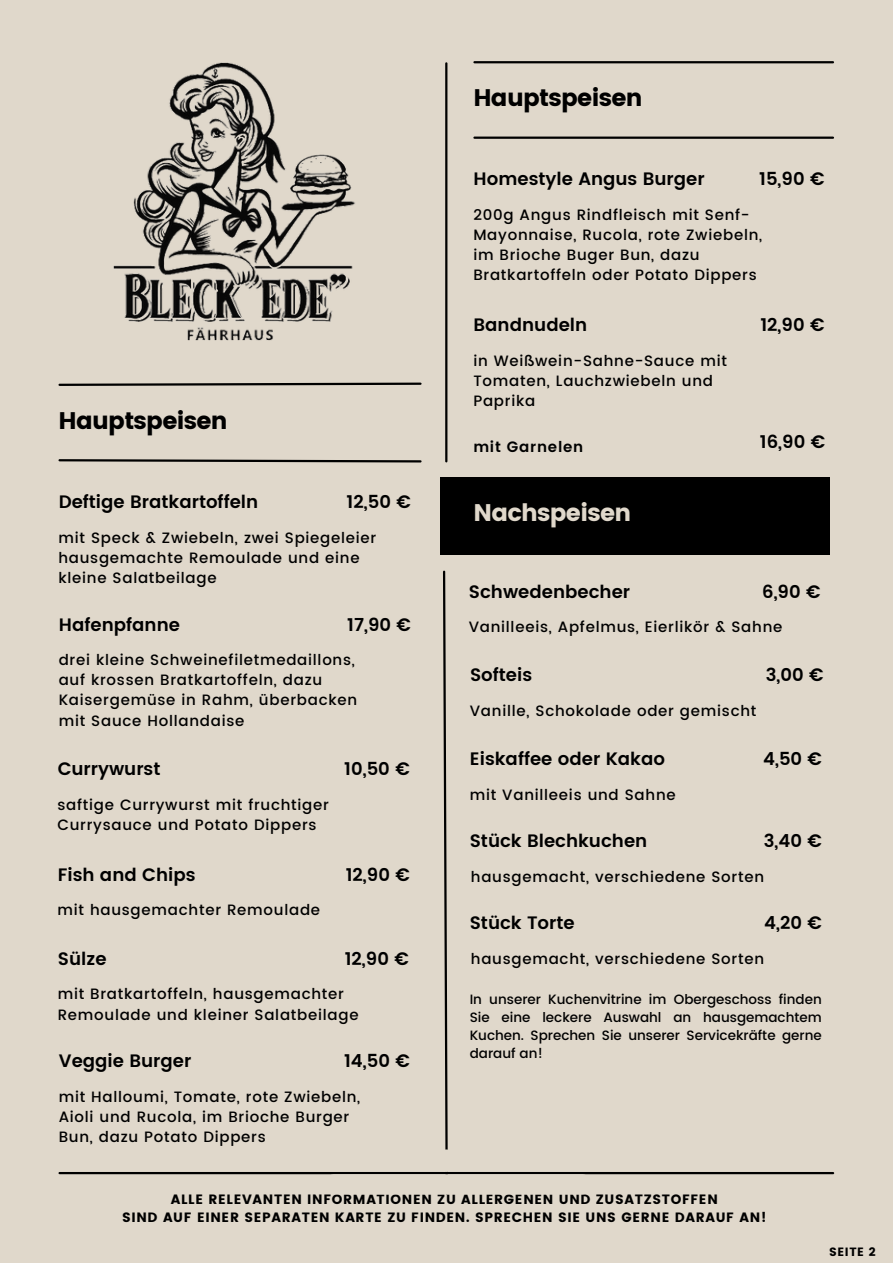
<style>
.page{position:relative;width:893px;height:1264px;background:#fff}
.page>*{position:absolute;margin:0;border:0;box-sizing:border-box;transform-origin:0 0}
.t1{font:24px "Poppins";letter-spacing:-.03em;color:#000}
.t2{font:24px "Poppins";letter-spacing:-.03em;color:#e0d8cb}
.t3{font:600 18px "Poppins";color:#000}
.t4{font:500 15px/20.2px "Poppins";letter-spacing:.05em;color:#000}
.t5{font:600 15px "Poppins";letter-spacing:.05em;color:#000}
.t6{font:500 13.5px/18px "Poppins";color:#000;text-align:justify}
.t7{font:13.5px "Poppins";letter-spacing:.05em;color:#000}
.t8{font:12px "Poppins";letter-spacing:.05em;color:#000}
</style>
<div class="page">
<div style="left:0;top:0;width:892px;height:1262px;background:#e0d8cb"></div>
<hr style="left:445px;top:63px;width:2px;height:398px;background:#000">
<img style="left:114px;top:62px;width:241px;height:279px">
<hr style="left:60px;top:1171px;width:773px;height:3px;background:#000">
<svg style="left:58px;top:382px;width:364px;height:4px"></svg>
<svg style="left:58px;top:459px;width:364px;height:4px"></svg>
<hr style="left:474px;top:61px;width:358px;height:2px;background:#000">
<hr style="left:474px;top:136px;width:358px;height:3px;background:#000">
<div style="left:441px;top:477px;width:388px;height:78px;background:#000"></div>
<svg style="left:439px;top:570px;width:14px;height:625px"></svg>
<p class="t1" style="left:473px;top:84px;width:171px">Hauptspeisen</p>
<p class="t1" style="left:58px;top:406px;width:171px">Hauptspeisen</p>
<p class="t3" style="left:59px;top:491px;width:201px">Deftige Bratkartoffeln</p>
<p class="t3" style="left:346px;top:491px;width:66px">12,50 €</p>
<p class="t4" style="left:58px;top:527px;width:319px">mit Speck &amp; Zwiebeln, zwei Spiegeleier hausgemachte Remoulade und eine kleine Salatbeilage</p>
<p class="t3" style="left:59px;top:613px;width:122px">Hafenpfanne</p>
<p class="t3" style="left:347px;top:613px;width:65px">17,90 €</p>
<p class="t4" style="left:59px;top:649px;width:300px">drei kleine Schweinefiletmedaillons, auf krossen Bratkartoffeln, dazu<br>Kaisergemüse in Rahm, überbacken</p>
<p class="t4" style="left:59px;top:710px;width:187px">mit Sauce Hollandaise</p>
<p class="t3" style="left:58px;top:758px;width:104px">Currywurst</p>
<p class="t4" style="left:57px;top:794px;width:273px">saftige Currywurst mit fruchtiger</p>
<p class="t4" style="left:57px;top:814px;width:260px">Currysauce und Potato Dippers</p>
<p class="t3" style="left:58px;top:863px;width:139px">Fish and Chips</p>
<p class="t4" style="left:57px;top:899px;width:264px">mit hausgemachter Remoulade</p>
<p class="t3" style="left:344px;top:758px;width:67px">10,50 €</p>
<p class="t3" style="left:345px;top:863px;width:66px">12,90 €</p>
<p class="t3" style="left:58px;top:948px;width:50px">Sülze</p>
<p class="t4" style="left:58px;top:984px;width:288px">mit Bratkartoffeln, hausgemachter</p>
<p class="t4" style="left:58px;top:1004px;width:302px">Remoulade und kleiner Salatbeilage</p>
<p class="t3" style="left:345px;top:948px;width:66px">12,90 €</p>
<p class="t3" style="left:59px;top:1050px;width:134px">Veggie Burger</p>
<p class="t4" style="left:59px;top:1086px;width:303px">mit Halloumi, Tomate, rote Zwiebeln,</p>
<p class="t4" style="left:59px;top:1106px;width:292px">Aioli und Rucola, im Brioche Burger<br>Bun, dazu Potato Dippers</p>
<p class="t3" style="left:344px;top:1050px;width:67px">14,50 €</p>
<p class="t3" style="left:759px;top:168px;width:67px">15,90 €</p>
<p class="t3" style="left:473px;top:168px;width:232px">Homestyle Angus Burger</p>
<p class="t4" style="left:473px;top:204px;width:290px">200g Angus Rindfleisch mit Senf-Mayonnaise, Rucola, rote Zwiebeln, im Brioche Buger Bun, dazu Bratkartoffeln oder Potato Dippers</p>
<p class="t3" style="left:473px;top:314px;width:115px">Bandnudeln</p>
<p class="t4" style="left:473px;top:350px;width:255px">in Weißwein-Sahne-Sauce mit<br>Tomaten, Lauchzwiebeln und</p>
<p class="t4" style="left:473px;top:391px;width:63px">Paprika</p>
<p class="t3" style="left:760px;top:314px;width:66px">12,90 €</p>
<p class="t5" style="left:473px;top:437px;width:111px">mit Garnelen</p>
<p class="t3" style="left:759px;top:431px;width:67px">16,90 €</p>
<p class="t2" style="left:473px;top:499px;width:159px">Nachspeisen</p>
<p class="t3" style="left:762px;top:581px;width:60px">6,90 €</p>
<p class="t3" style="left:469px;top:581px;width:163px">Schwedenbecher</p>
<p class="t4" style="left:468px;top:617px;width:315px">Vanilleeis, Apfelmus, Eierlikör &amp; Sahne</p>
<p class="t3" style="left:470px;top:664px;width:64px">Softeis</p>
<p class="t4" style="left:470px;top:700px;width:288px">Vanille, Schokolade oder gemischt</p>
<p class="t3" style="left:765px;top:664px;width:59px">3,00 €</p>
<p class="t3" style="left:470px;top:748px;width:196px">Eiskaffee oder Kakao</p>
<p class="t4" style="left:469px;top:784px;width:207px">mit Vanilleeis und Sahne</p>
<p class="t3" style="left:763px;top:748px;width:60px">4,50 €</p>
<p class="t3" style="left:469px;top:830px;width:179px">Stück Blechkuchen</p>
<p class="t3" style="left:763px;top:830px;width:60px">3,40 €</p>
<p class="t4" style="left:471px;top:866px;width:295px">hausgemacht, verschiedene Sorten</p>
<p class="t3" style="left:469px;top:912px;width:106px">Stück Torte</p>
<p class="t3" style="left:764px;top:912px;width:59px">4,20 €</p>
<p class="t4" style="left:471px;top:948px;width:295px">hausgemacht, verschiedene Sorten</p>
<p class="t6" style="left:469px;top:990px;width:353px">In unserer Kuchenvitrine im Obergeschoss finden Sie eine leckere Auswahl an hausgemachtem Kuchen. Sprechen Sie unserer Servicekräfte gerne darauf an!</p>
<p class="t7" style="left:171px;top:1191px;width:548px">ALLE RELEVANTEN INFORMATIONEN ZU ALLERGENEN UND ZUSATZSTOFFEN</p>
<p class="t7" style="left:122px;top:1209px;width:646px">SIND AUF EINER SEPARATEN KARTE ZU FINDEN. SPRECHEN SIE UNS GERNE DARAUF AN!</p>
<p class="t8" style="left:829px;top:1244px;width:48px">SEITE 2</p>
</div>
